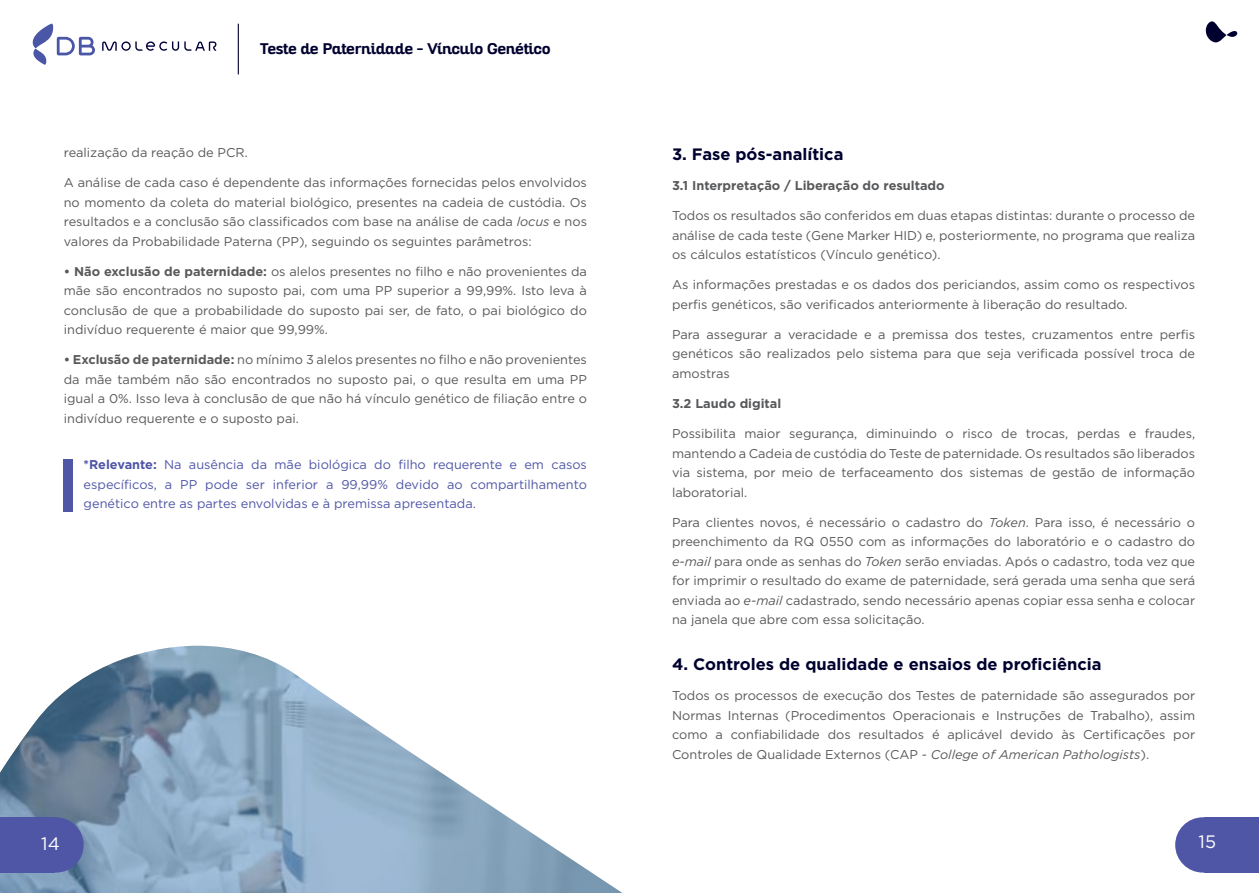
<style>
.page{position:relative;width:1259px;height:893px;background:#fff}
.page>*{position:absolute;margin:0;border:0;box-sizing:border-box;transform-origin:0 0}
.t1{font:18px "Gotham";color:#fff}
.t2{font:700 16.5px "Gotham";color:#00002f}
.t3{font:700 15px "Altair";color:#00002f}
.t4{font:12.75px/19.5px "Gotham";color:#58595b;text-align:justify}
.t5{font:12.75px/19.5px "Gotham";color:#4f56a6;text-align:justify}
.t6{font:700 12.75px "Gotham";color:#58595b}
.s1{font-style:italic}
.s2{font-weight:700}
</style>
<div class="page">
<svg style="left:1205px;top:21px;width:32px;height:21px"></svg>
<svg style="left:102px;top:41px;width:114px;height:10px"></svg>
<svg style="left:33px;top:24px;width:62px;height:41px"></svg>
<hr style="left:238px;top:24px;width:1px;height:50px;background:#00002f">
<div style="left:64px;top:459px;width:9px;height:53px;background:#4f56a6"></div>
<svg style="left:0;top:646px;width:622px;height:247px"></svg>
<div style="left:0;top:817px;width:55px;height:56px;background:#4f56a6"></div>
<div style="left:28px;top:817px;width:56px;height:56px;background:#4f56a6;border-radius:50%"></div>
<div style="left:1203px;top:817px;width:56px;height:56px;background:#4f56a6"></div>
<div style="left:1175px;top:817px;width:55px;height:56px;background:#4f56a6;border-radius:50%"></div>
<p class="t3" style="left:260px;top:39px;width:292px">Teste de Paternidade – Vínculo Genético</p>
<p class="t4" style="left:64px;top:142px;width:186px">realização da reação de PCR.</p>
<p class="t4" style="left:64px;top:172px;width:525px">A análise de cada caso é dependente das informações fornecidas pelos envolvidos no momento da coleta do material biológico, presentes na cadeia de custódia. Os resultados e a conclusão são classificados com base na análise de cada <span class="s1">locus</span> e nos valores da Probabilidade Paterna (PP), seguindo os seguintes parâmetros:</p>
<p class="t4" style="left:64px;top:261px;width:525px"><span class="s2">• Não exclusão de paternidade:</span> os alelos presentes no filho e não provenientes da mãe são encontrados no suposto pai, com uma PP superior a 99,99%. Isto leva à conclusão de que a probabilidade do suposto pai ser, de fato, o pai biológico do indivíduo requerente é maior que 99,99%.</p>
<p class="t4" style="left:64px;top:350px;width:525px"><span class="s2">• Exclusão de paternidade:</span> no mínimo 3 alelos presentes no filho e não provenientes da mãe também não são encontrados no suposto pai, o que resulta em uma PP igual a 0%. Isso leva à conclusão de que não há vínculo genético de filiação entre o indivíduo requerente e o suposto pai.</p>
<p class="t5" style="left:84px;top:455px;width:505px"><span class="s2">*Relevante:</span> Na ausência da mãe biológica do filho requerente e em casos específicos, a PP pode ser inferior a 99,99% devido ao compartilhamento genético entre as partes envolvidas e à premissa apresentada.</p>
<p class="t2" style="left:672px;top:143px;width:173px">3. Fase pós-analítica</p>
<p class="t6" style="left:672px;top:177px;width:274px">3.1 Interpretação / Liberação do resultado</p>
<p class="t4" style="left:672px;top:206px;width:524px">Todos os resultados são conferidos em duas etapas distintas: durante o processo de análise de cada teste (Gene Marker HID) e, posteriormente, no programa que realiza os cálculos estatísticos (Vínculo genético).</p>
<p class="t4" style="left:672px;top:275px;width:525px">As informações prestadas e os dados dos periciandos, assim como os respectivos perfis genéticos, são verificados anteriormente à liberação do resultado.</p>
<p class="t4" style="left:672px;top:324px;width:525px">Para assegurar a veracidade e a premissa dos testes, cruzamentos entre perfis genéticos são realizados pelo sistema para que seja verificada possível troca de amostras</p>
<p class="t6" style="left:672px;top:395px;width:111px">3.2 Laudo digital</p>
<p class="t4" style="left:672px;top:424px;width:525px">Possibilita maior segurança, diminuindo o risco de trocas, perdas e fraudes, mantendo a Cadeia de custódia do Teste de paternidade. Os resultados são liberados via sistema, por meio de terfaceamento dos sistemas de gestão de informação laboratorial.</p>
<p class="t4" style="left:672px;top:512px;width:525px">Para clientes novos, é necessário o cadastro do <span class="s1">Token</span>. Para isso, é necessário o preenchimento da RQ 0550 com as informações do laboratório e o cadastro do <span class="s1">e-mail</span> para onde as senhas do <span class="s1">Token</span> serão enviadas. Após o cadastro, toda vez que for imprimir o resultado do exame de paternidade, será gerada uma senha que será enviada ao <span class="s1">e-mail</span> cadastrado, sendo necessário apenas copiar essa senha e colocar na janela que abre com essa solicitação.</p>
<p class="t2" style="left:672px;top:653px;width:431px">4. Controles de qualidade e ensaios de proficiência</p>
<p class="t4" style="left:672px;top:686px;width:525px">Todos os processos de execução dos Testes de paternidade são assegurados por Normas Internas (Procedimentos Operacionais e Instruções de Trabalho), assim como a confiabilidade dos resultados é aplicável devido às Certificações por Controles de Qualidade Externos (CAP - <span class="s1">College of American Pathologists</span>).</p>
<h1 class="t1" style="left:41px;top:832px;width:20px">14</h1>
<h1 class="t1" style="left:1198px;top:830px;width:19px">15</h1>
</div>
